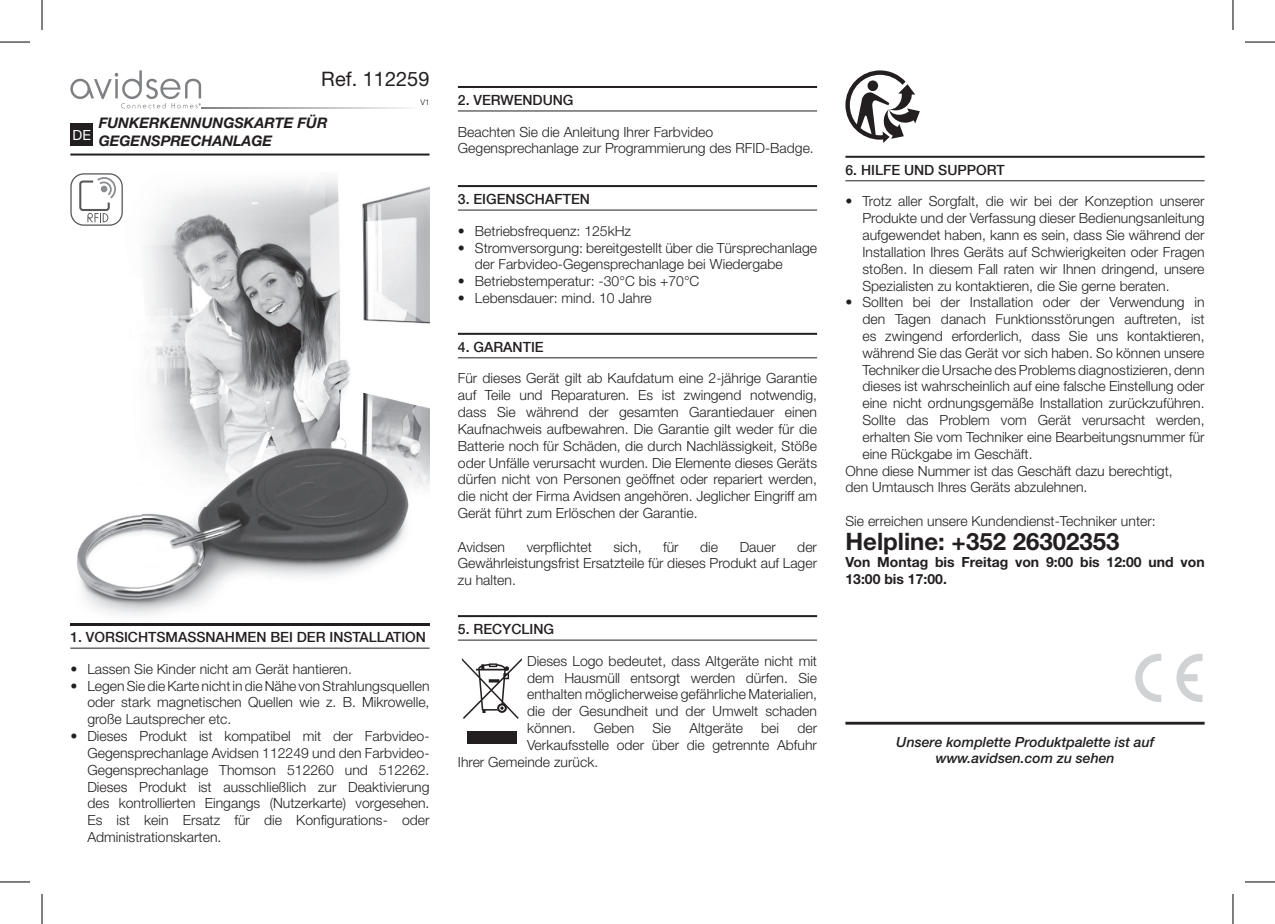
<style>
.page{position:relative;width:1275px;height:924px;background:#fff}
.page>*{position:absolute;margin:0;border:0;box-sizing:border-box;transform-origin:0 0}
.t1{font:700 24px "Helvetica Neue";color:#231f20}
.t2{font:20px "Helvetica Neue";color:#231f20}
.t3{font:italic 700 14.6px/17.6px "Helvetica Neue";color:#231f20}
.t4{font:300 14px/16.8px "Helvetica Neue";color:#231f20;text-align:justify}
.t5{font:500 14px "Helvetica Neue";color:#231f20}
.t6{font:italic 500 14px/16.8px "Helvetica Neue";color:#231f20;text-align:center}
.t7{font:700 14px/16.8px "Helvetica Neue";color:#231f20}
.t8{font:14px "Helvetica Neue";color:#fff}
.t9{font:300 8px "Helvetica Neue";color:#231f20}
</style>
<div class="page">
<hr style="left:458px;top:110px;width:359px;height:1px;background:#231f20">
<hr style="left:458px;top:209px;width:359px;height:1px;background:#231f20">
<hr style="left:458px;top:357px;width:359px;height:1px;background:#231f20">
<hr style="left:458px;top:639px;width:359px;height:1px;background:#231f20">
<hr style="left:458px;top:86px;width:359px;height:2px;background:#231f20">
<hr style="left:458px;top:185px;width:359px;height:2px;background:#231f20">
<hr style="left:458px;top:332px;width:359px;height:2px;background:#231f20">
<hr style="left:458px;top:614px;width:359px;height:2px;background:#231f20">
<svg style="left:462px;top:658px;width:60px;height:60px"></svg>
<div style="left:467px;top:730px;width:50px;height:12px;background:#231f20"></div>
<hr style="left:70px;top:647px;width:359px;height:1px;background:#231f20">
<div style="left:70px;top:123px;width:23px;height:23px;background:#231f20"></div>
<hr style="left:70px;top:153px;width:359px;height:2px;background:#231f20">
<svg style="left:201px;top:108px;width:207px;height:1px"></svg>
<svg style="left:70px;top:70px;width:131px;height:38px"></svg>
<img style="left:146px;top:178px;width:283px;height:328px">
<img style="left:70px;top:514px;width:72px;height:112px">
<img style="left:142px;top:506px;width:287px;height:120px">
<img style="left:70px;top:623px;width:359px;height:2px">
<svg style="left:70px;top:173px;width:53px;height:53px"></svg>
<hr style="left:845px;top:180px;width:359px;height:1px;background:#231f20">
<svg style="left:845px;top:70px;width:75px;height:73px"></svg>
<hr style="left:845px;top:156px;width:359px;height:2px;background:#231f20">
<hr style="left:845px;top:721px;width:359px;height:3px;background:#231f20">
<svg style="left:1135px;top:653px;width:26px;height:48px"></svg>
<svg style="left:1176px;top:653px;width:26px;height:48px"></svg>
<hr style="left:0;top:42px;width:30px;height:1px;background:#000">
<hr style="left:1245px;top:42px;width:30px;height:1px;background:#000">
<hr style="left:0;top:881px;width:30px;height:1px;background:#000">
<hr style="left:1245px;top:881px;width:30px;height:1px;background:#000">
<hr style="left:42px;top:0;width:1px;height:30px;background:#000">
<hr style="left:42px;top:893px;width:1px;height:30px;background:#000">
<hr style="left:1232px;top:0;width:1px;height:30px;background:#000">
<hr style="left:1232px;top:893px;width:1px;height:30px;background:#000">
<p class="t8" style="left:72px;top:126px;width:20px">DE</p>
<h2 class="t2" style="left:321px;top:67px;width:110px">Ref. 112259</h2>
<p class="t9" style="left:420px;top:97px;width:11px">V1</p>
<p class="t3" style="left:99px;top:114px;width:230px">FUNKERKENNUNGSKARTE FÜR<br>GEGENSPRECHANLAGE</p>
<p class="t5" style="left:70px;top:628px;width:357px">1. VORSICHTSMASSNAHMEN BEI DER INSTALLATION</p>
<p class="t4" style="left:70px;top:659px;width:283px">• Lassen Sie Kinder nicht am Gerät hantieren.</p>
<p class="t4" style="left:87px;top:676px;width:344px;text-indent:-17px">• Legen Sie die Karte nicht in die Nähe von Strahlungsquellen oder stark magnetischen Quellen wie z. B. Mikrowelle, große Lautsprecher etc.</p>
<p class="t4" style="left:87px;top:727px;width:344px;text-indent:-17px">• Dieses Produkt ist kompatibel mit der Farbvideo-Gegensprechanlage Avidsen 112249 und den Farbvideo-Gegensprechanlage Thomson 512260 und 512262.<br>Dieses Produkt ist ausschließlich zur Deaktivierung des kontrollierten Eingangs (Nutzerkarte) vorgesehen.<br>Es ist kein Ersatz für die Konfigurations- oder Administrationskarten.</p>
<p class="t5" style="left:458px;top:91px;width:117px">2. VERWENDUNG</p>
<p class="t4" style="left:458px;top:123px;width:357px">Beachten Sie die Anleitung Ihrer Farbvideo<br>Gegensprechanlage zur Programmierung des RFID-Badge.</p>
<p class="t5" style="left:458px;top:190px;width:133px">3. EIGENSCHAFTEN</p>
<p class="t4" style="left:458px;top:222px;width:175px">• Betriebsfrequenz: 125kHz</p>
<p class="t4" style="left:475px;top:239px;width:344px;text-indent:-17px">• Stromversorgung: bereitgestellt über die Türsprechanlage der Farbvideo-Gegensprechanlage bei Wiedergabe</p>
<p class="t4" style="left:458px;top:272px;width:243px">• Betriebstemperatur: -30°C bis +70°C</p>
<p class="t4" style="left:458px;top:289px;width:195px">• Lebensdauer: mind. 10 Jahre</p>
<p class="t5" style="left:458px;top:338px;width:87px">4. GARANTIE</p>
<p class="t4" style="left:458px;top:369px;width:361px">Für dieses Gerät gilt ab Kaufdatum eine 2-jährige Garantie auf Teile und Reparaturen. Es ist zwingend notwendig, dass Sie während der gesamten Garantiedauer einen Kaufnachweis aufbewahren. Die Garantie gilt weder für die Batterie noch für Schäden, die durch Nachlässigkeit, Stöße oder Unfälle verursacht wurden. Die Elemente dieses Geräts dürfen nicht von Personen geöffnet oder repariert werden, die nicht der Firma Avidsen angehören. Jeglicher Eingriff am Gerät führt zum Erlöschen der Garantie.</p>
<p class="t4" style="left:458px;top:537px;width:49px">Avidsen</p>
<p class="t4" style="left:526px;top:537px;width:67px">verpflichtet</p>
<p class="t4" style="left:613px;top:537px;width:30px">sich,</p>
<p class="t4" style="left:663px;top:537px;width:17px">für</p>
<p class="t4" style="left:700px;top:537px;width:19px">die</p>
<p class="t4" style="left:739px;top:537px;width:38px">Dauer</p>
<p class="t4" style="left:458px;top:537px;width:361px;text-indent:339px">der Gewährleistungsfrist Ersatzteile für dieses Produkt auf Lager zu halten.</p>
<p class="t5" style="left:458px;top:620px;width:98px">5. RECYCLING</p>
<p class="t4" style="left:527px;top:651px;width:291px">Dieses Logo bedeutet, dass Altgeräte nicht mit dem Hausmüll entsorgt werden dürfen. Sie enthalten möglicherweise gefährliche Materialien, die der Gesundheit und der Umwelt schaden können.</p>
<p class="t4" style="left:594px;top:719px;width:42px">Geben</p>
<p class="t4" style="left:652px;top:719px;width:20px">Sie</p>
<p class="t4" style="left:689px;top:719px;width:55px">Altgeräte</p>
<p class="t4" style="left:761px;top:719px;width:19px">bei</p>
<p class="t4" style="left:797px;top:719px;width:21px">der</p>
<p class="t4" style="left:527px;top:735px;width:291px">Verkaufsstelle oder über die getrennte Abfuhr</p>
<p class="t4" style="left:458px;top:752px;width:142px">Ihrer Gemeinde zurück.</p>
<p class="t5" style="left:845px;top:161px;width:161px">6. HILFE UND SUPPORT</p>
<p class="t4" style="left:862px;top:193px;width:344px;text-indent:-17px">• Trotz aller Sorgfalt, die wir bei der Konzeption unserer Produkte und der Verfassung dieser Bedienungsanleitung aufgewendet haben, kann es sein, dass Sie während der Installation Ihres Geräts auf Schwierigkeiten oder Fragen stoßen. In diesem Fall raten wir Ihnen dringend, unsere Spezialisten zu kontaktieren, die Sie gerne beraten.</p>
<p class="t4" style="left:845px;top:293px;width:361px">• Sollten bei der Installation oder der Verwendung in</p>
<p class="t4" style="left:862px;top:310px;width:344px">den Tagen danach Funktionsstörungen auftreten, ist</p>
<p class="t4" style="left:862px;top:327px;width:344px">es zwingend erforderlich, dass Sie uns kontaktieren,</p>
<p class="t4" style="left:862px;top:344px;width:343px">während Sie das Gerät vor sich haben. So können unsere</p>
<p class="t4" style="left:862px;top:361px;width:344px">Techniker die Ursache des Problems diagnostizieren, denn</p>
<p class="t4" style="left:862px;top:377px;width:344px">dieses ist wahrscheinlich auf eine falsche Einstellung oder</p>
<p class="t4" style="left:862px;top:394px;width:344px">eine nicht ordnungsgemäße Installation zurückzuführen.</p>
<p class="t4" style="left:862px;top:411px;width:344px">Sollte das Problem vom Gerät verursacht werden,</p>
<p class="t4" style="left:862px;top:428px;width:344px">erhalten Sie vom Techniker eine Bearbeitungsnummer für</p>
<p class="t4" style="left:862px;top:445px;width:172px">eine Rückgabe im Geschäft.</p>
<p class="t4" style="left:845px;top:461px;width:329px">Ohne diese Nummer ist das Geschäft dazu berechtigt,</p>
<p class="t4" style="left:845px;top:478px;width:243px">den Umtausch Ihres Geräts abzulehnen.</p>
<p class="t4" style="left:845px;top:512px;width:312px">Sie erreichen unsere Kundendienst-Techniker unter:</p>
<h1 class="t1" style="left:845px;top:526px;width:276px">Helpline: +352 26302353</h1>
<p class="t7" style="left:845px;top:553px;width:361px">Von Montag bis Freitag von 9:00 bis 12:00 und von<br>13:00 bis 17:00.</p>
<p class="t6" style="left:896px;top:732px;width:259px">Unsere komplette Produktpalette ist auf www.avidsen.com zu sehen</p>
</div>
